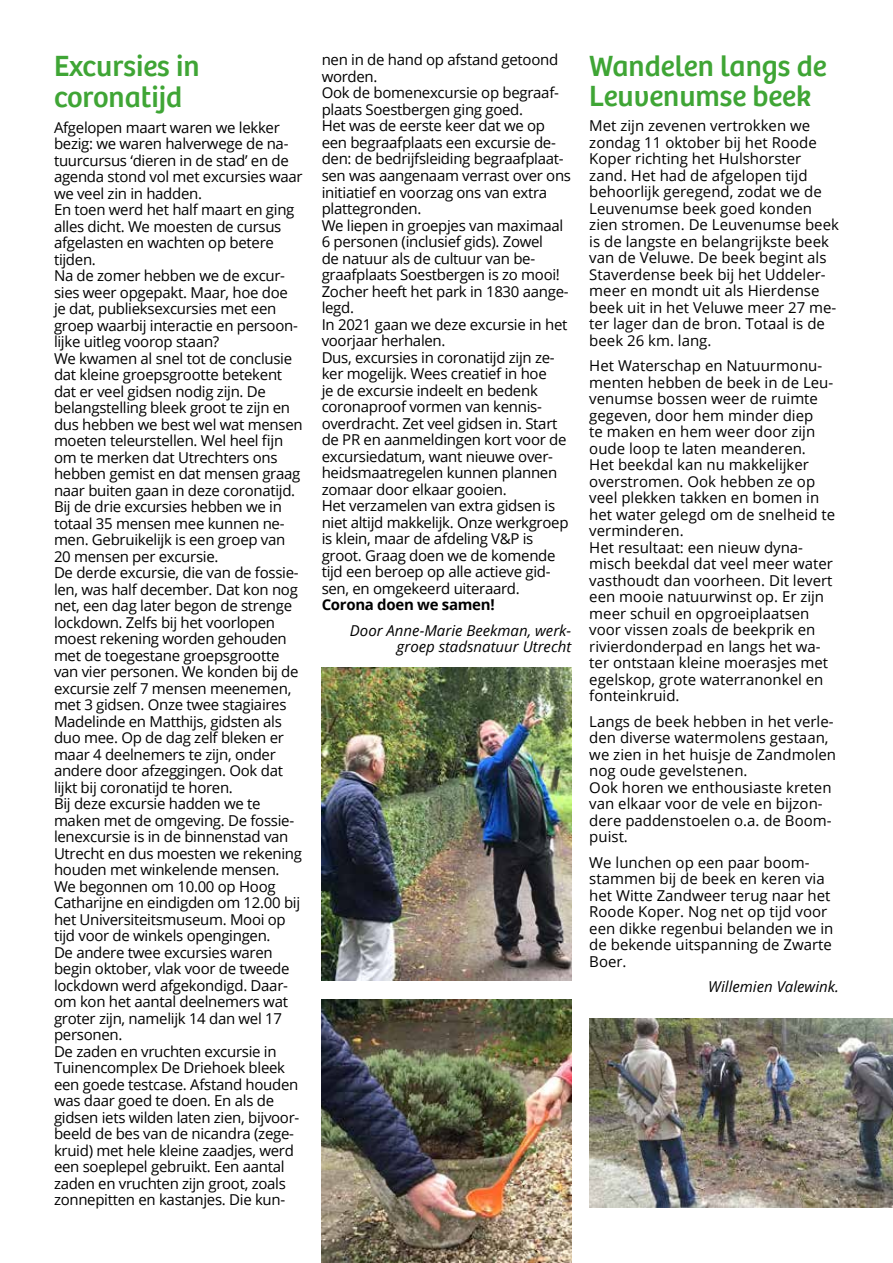
<style>
.page{position:relative;width:893px;height:1263px;background:#fff}
.page>*{position:absolute;margin:0;border:0;box-sizing:border-box;transform-origin:0 0}
.t1{font:30px/31.5px "Bree";color:#3fa535}
.t2{font:15px/16.5px "Open Sans";letter-spacing:-.02em;color:#000}
.t3{font:15px/16.5px "Open Sans";color:#000}
.t4{font:italic 15px/16.5px "Open Sans";color:#000;text-align:right}
.t5{font:700 15px "Open Sans";letter-spacing:-.02em;color:#000}
</style>
<div class="page">
<img style="left:589px;top:1018px;width:304px;height:189px">
<img style="left:322px;top:668px;width:249px;height:312px">
<img style="left:322px;top:999px;width:249px;height:264px">
<h1 class="t1" style="left:54px;top:50px;width:147px">Excursies in coronatijd</h1>
<p class="t2" style="left:54px;top:119px;width:250px">Afgelopen maart waren we lekker bezig: we waren halverwege de na&shy;tuurcursus ‘dieren in de stad’ en de agenda stond vol met excursies waar we veel zin in hadden.<br>En toen werd het half maart en ging alles dicht. We moesten de cursus afgelasten en wachten op betere tijden.<br>Na de zomer hebben we de excur&shy;sies weer opgepakt. Maar, hoe doe je dat, publieksexcursies met een groep waarbij interactie en persoon&shy;lijke uitleg voorop staan?<br>We kwamen al snel tot de conclusie dat kleine groepsgrootte betekent dat er veel gidsen nodig zijn. De belangstelling bleek groot te zijn en dus hebben we best wel wat mensen moeten teleurstellen. Wel heel fijn om te merken dat Utrechters ons hebben gemist en dat mensen graag naar buiten gaan in deze coronatijd.<br>Bij de drie excursies hebben we in totaal 35 mensen mee kunnen ne&shy;men. Gebruikelijk is een groep van<br>20 mensen per excursie.<br>De derde excursie, die van de fossie&shy;len, was half december. Dat kon nog net, een dag later begon de strenge lockdown. Zelfs bij het voorlopen moest rekening worden gehouden met de toegestane groepsgrootte van vier personen. We konden bij de excursie zelf 7 mensen meenemen, met 3 gidsen. Onze twee stagiaires<br>Madelinde en Matthijs, gidsten als duo mee. Op de dag zelf bleken er maar 4 deelnemers te zijn, onder andere door afzeggingen. Ook dat lijkt bij coronatijd te horen.<br>Bij deze excursie hadden we te maken met de omgeving. De fossie&shy;lenexcursie is in de binnenstad van<br>Utrecht en dus moesten we rekening houden met winkelende mensen.<br>We begonnen om 10.00 op Hoog<br>Catharijne en eindigden om 12.00 bij het Universiteitsmuseum. Mooi op tijd voor de winkels opengingen.<br>De andere twee excursies waren begin oktober, vlak voor de tweede lockdown werd afgekondigd. Daar&shy;om kon het aantal deelnemers wat groter zijn, namelijk 14 dan wel 17 personen.<br>De zaden en vruchten excursie in<br>Tuinencomplex De Driehoek bleek een goede testcase. Afstand houden was daar goed te doen. En als de gidsen iets wilden laten zien, bijvoor&shy;beeld de bes van de nicandra (zege&shy;kruid) met hele kleine zaadjes, werd een soeplepel gebruikt. Een aantal zaden en vruchten zijn groot, zoals zonnepitten en kastanjes. Die kun-</p>
<p class="t2" style="left:322px;top:51px;width:251px">nen in de hand op afstand getoond worden.<br>Ook de bomenexcursie op begraaf&shy;plaats Soestbergen ging goed.<br>Het was de eerste keer dat we op een begraafplaats een excursie de&shy;den: de bedrijfsleiding begraafplaat&shy;sen was aangenaam verrast over ons initiatief en voorzag ons van extra plattegronden.<br>We liepen in groepjes van maximaal<br>6 personen (inclusief gids). Zowel<br>de natuur als de cultuur van be&shy;graafplaats Soestbergen is zo mooi!<br>Zocher heeft het park in 1830 aange&shy;legd.<br>In 2021 gaan we deze excursie in het voorjaar herhalen.<br>Dus, excursies in coronatijd zijn ze&shy;ker mogelijk. Wees creatief in hoe<br>je de excursie indeelt en bedenk coronaproof vormen van kennis&shy;overdracht. Zet veel gidsen in. Start de PR en aanmeldingen kort voor de excursiedatum, want nieuwe over&shy;heidsmaatregelen kunnen plannen zomaar door elkaar gooien.<br>Het verzamelen van extra gidsen is niet altijd makkelijk. Onze werkgroep is klein, maar de afdeling V&amp;P is groot. Graag doen we de komende tijd een beroep op alle actieve gid&shy;sen, en omgekeerd uiteraard.</p>
<p class="t5" style="left:322px;top:594px;width:175px">Corona doen we samen!</p>
<p class="t4" style="left:350px;top:621px;width:223px">Door Anne-Marie Beekman, werk&shy;groep stadsnatuur Utrecht</p>
<h1 class="t1" style="left:589px;top:51px;width:239px;line-height:30px">Wandelen langs de<br>Leuvenumse beek</h1>
<p class="t3" style="left:589px;top:117px;width:251px">Met zijn zevenen vertrokken we zondag 11 oktober bij het Roode<br>Koper richting het Hulshorster zand. Het had de afgelopen tijd behoorlijk geregend, zodat we de<br>Leuvenumse beek goed konden zien stromen. De Leuvenumse beek is de langste en belangrijkste beek van de Veluwe. De beek begint als<br>Staverdense beek bij het Uddeler&shy;meer en mondt uit als Hierdense beek uit in het Veluwe meer 27 me&shy;ter lager dan de bron. Totaal is de beek 26 km. lang.</p>
<p class="t3" style="left:589px;top:357px;width:247px">Het Waterschap en Natuurmonu&shy;menten hebben de beek in de Leu&shy;venumse bossen weer de ruimte gegeven, door hem minder diep<br>te maken en hem weer door zijn oude loop te laten meanderen.<br>Het beekdal kan nu makkelijker overstromen. Ook hebben ze op veel plekken takken en bomen in het water gelegd om de snelheid te verminderen.<br>Het resultaat: een nieuw dyna&shy;misch beekdal dat veel meer water vasthoudt dan voorheen. Dit levert een mooie natuurwinst op. Er zijn meer schuil en opgroeiplaatsen voor vissen zoals de beekprik en rivierdonderpad en langs het wa&shy;ter ontstaan kleine moerasjes met egelskop, grote waterranonkel en fonteinkruid.</p>
<p class="t3" style="left:589px;top:713px;width:248px">Langs de beek hebben in het verle&shy;den diverse watermolens gestaan, we zien in het huisje de Zandmolen nog oude gevelstenen.<br>Ook horen we enthousiaste kreten van elkaar voor de vele en bijzon&shy;dere paddenstoelen o.a. de Boom&shy;puist.</p>
<p class="t3" style="left:589px;top:854px;width:246px">We lunchen op een paar boom&shy;stammen bij de beek en keren via het Witte Zandweer terug naar het<br>Roode Koper. Nog net op tijd voor een dikke regenbui belanden we in de bekende uitspanning de Zwarte<br>Boer.</p>
<p class="t4" style="left:708px;top:978px;width:132px">Willemien Valewink.</p>
</div>
